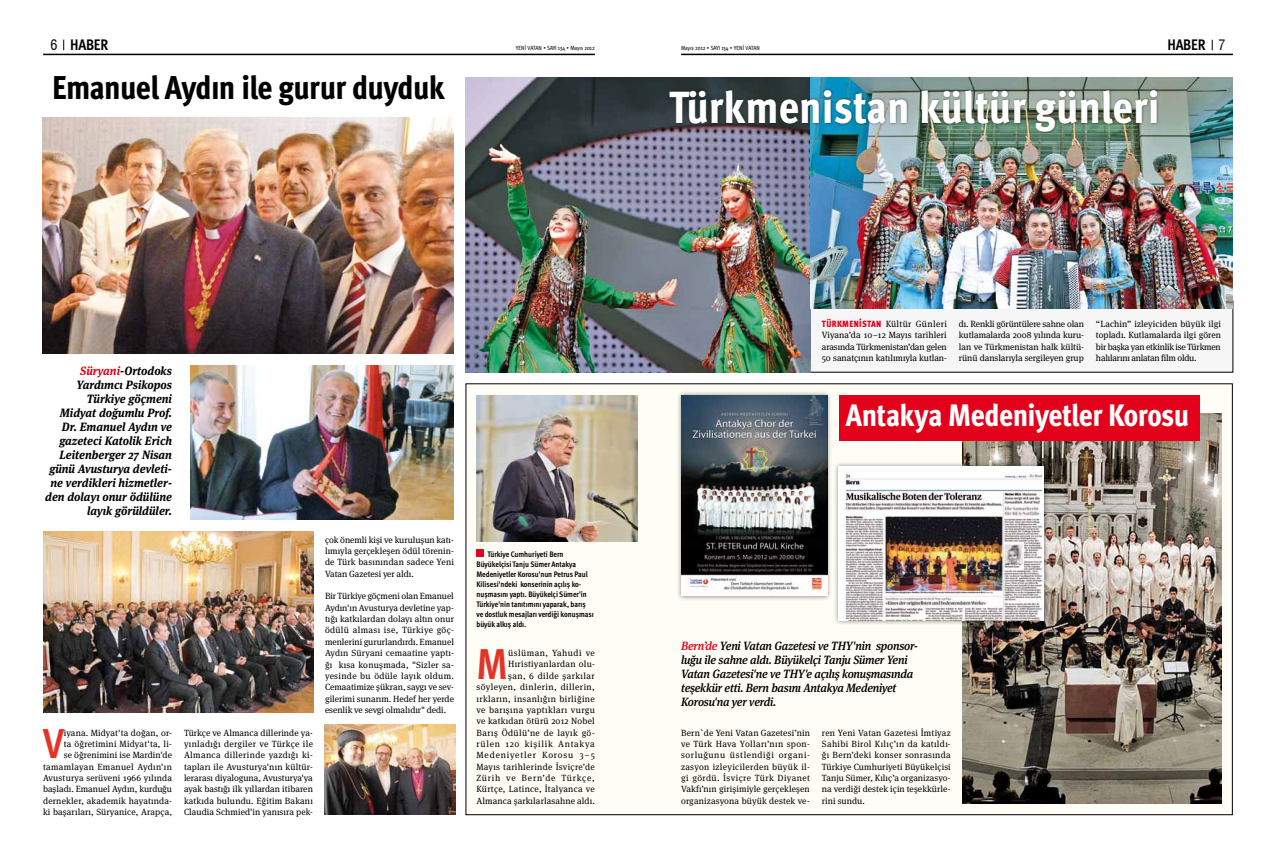
<style>
.page{position:relative;width:1276px;height:851px;background:#fff}
.page>*{position:absolute;margin:0;border:0;box-sizing:border-box;transform-origin:0 0}
.t1{font:800 45px "Meta Cond Pro";color:#fff}
.t2{font:700 43.1px "Meta Cond Pro";color:#e53427}
.t3{font:700 41.8px "Meta Cond Pro";color:#e53427}
.t4{font:800 33px "Meta Cond Pro";letter-spacing:-.02em;color:#000}
.t5{font:800 31px "Meta Cond Pro";letter-spacing:-.015em;color:#fff}
.t6{font:700 15.3px "Meta Cond Pro";letter-spacing:-.015em;color:#000}
.t7{font:italic 700 12px/14px "Meta Serif Pro";color:#000;text-align:right;scale:.95 1}
.t8{font:italic 500 12px/14px "Meta Serif Pro";letter-spacing:-.02em;color:#000;scale:.95 1}
.t9{font:9px/11.3px "Meta Serif Pro";letter-spacing:.01em;color:#000;text-align:justify}
.t10{font:9px/11.3px "Meta Serif Pro";letter-spacing:.035em;color:#000;text-align:right}
.t11{font:700 8px/10px "Meta Cond Pro";letter-spacing:-.005em;color:#000}
.t12{font:6px "Meta Cond Pro";letter-spacing:-.01em;color:#000}
.s1{font-family:"Swiss 721 BT";font-weight:400;font-stretch:condensed;font-size:14px}
.s2{color:#e2001a}
.s3{font-family:"Meta Cond Pro";font-weight:900;color:#e2001a}
</style>
<div class="page">
<hr style="left:43px;top:54px;width:552px;height:1px;background:#000">
<hr style="left:681px;top:54px;width:552px;height:1px;background:#000">
<div style="left:466px;top:383px;width:766px;height:431px;background:#fffef6"></div>
<img style="left:190px;top:365px;width:264px;height:155px">
<div style="left:638px;top:300px;width:595px;height:72px;background:#f6f6f6"></div>
<img style="left:465px;top:77px;width:345px;height:295px">
<img style="left:810px;top:77px;width:423px;height:231px">
<div style="left:667px;top:88px;width:492px;height:46px;background:#000;opacity:.53"></div>
<img style="left:962px;top:413px;width:259px;height:390px">
<div style="left:833px;top:461px;width:216px;height:165px;background:#000;opacity:.47"></div>
<img style="left:838px;top:467px;width:206px;height:153px">
<img style="left:476px;top:395px;width:162px;height:146px">
<div style="left:676px;top:390px;width:156px;height:211px;background:#000;opacity:.47"></div>
<img style="left:681px;top:395px;width:146px;height:201px">
<img style="left:43px;top:117px;width:410px;height:236px">
<img style="left:325px;top:724px;width:130px;height:90px">
<img style="left:43px;top:531px;width:270px;height:181px">
<div style="left:476px;top:549px;width:7px;height:7px;background:#e2001a"></div>
<div style="left:839px;top:395px;width:360px;height:45px;background:#e2001a"></div>
<h3 class="t6" style="left:51px;top:35px;width:59px"><span class="s1">6</span> HABER</h3>
<p class="t12" style="left:516px;top:44px;width:81px">Yenİ VATAN • SAYI 134 • Mayıs 2012</p>
<p class="t12" style="left:681px;top:44px;width:79px">Mayıs 2012 • SAYI 134 • Yenİ VATAN</p>
<h3 class="t6" style="left:1167px;top:35px;width:60px">HABER <span class="s1">7</span></h3>
<h3 class="t4" style="left:52px;top:66px;width:394px">Emanuel Aydın ile gurur duyduk</h3>
<h3 class="t7" style="left:45px;top:362px;width:135px"><span class="s2">Süryani</span>-Ortodoks<br>Yardımcı Psikopos<br>Türkiye göçmeni<br>Midyat doğumlu Prof.<br>Dr. Emanuel Aydın ve gazeteci Katolik Erich<br>Leitenberger 27 Nisan günü Avusturya devleti&shy;ne verdikleri hizmetler&shy;den dolayı onur ödülüne layık görüldüler.</h3>
<p class="t9" style="left:43px;top:726px;width:130px;text-align:right">iyana. Midyat'ta doğan, or-<br>ta öğretimini Midyat'ta, li-<br>se öğrenimini ise Mardin'de tamamlayan Emanuel Aydın'ın<br>Avusturya serüveni 1966 yılında başladı. Emanuel Aydın, kurduğu dernekler, akademik hayatında&shy;ki başarıları, Süryanice, Arapça,</p>
<p class="t9" style="left:184px;top:726px;width:130px">Türkçe ve Almanca dillerinde ya&shy;yınladığı dergiler ve Türkçe ile Almanca dillerinde yazdığı ki&shy;tapları ile Avusturya'nın kültür&shy;lerarası diyaloguna, Avusturya'ya ayak bastığı ilk yıllardan itibaren katkıda bulundu. Eğitim Bakanı Claudia Schmied'in yanısıra pek-</p>
<h3 class="t3" style="left:43px;top:716px;width:22px">V</h3>
<p class="t9" style="left:325px;top:533px;width:130px">çok önemli kişi ve kuruluşun katı&shy;lımıyla gerçekleşen ödül törenin&shy;de Türk basınından sadece Yeni Vatan Gazetesi yer aldı.</p>
<p class="t9" style="left:325px;top:590px;width:130px">Bir Türkiye göçmeni olan Emanuel Aydın'ın Avusturya devletine yap&shy;tığı katkılardan dolayı altın onur ödülü alması ise, Türkiye göç&shy;menlerini gururlandırdı. Emanuel Aydın Süryani cemaatine yaptı&shy;ğı kısa konuşmada, "Sizler sa&shy;yesinde bu ödüle layık oldum.<br>Cemaatimize şükran, saygı ve sev&shy;gilerimi sunarım. Hedef her yerde esenlik ve sevgi olmalıdır" dedi.</p>
<p class="t11" style="left:476px;top:549px;width:119px;text-indent:11px">Türkiye Cumhuriyeti Bern Büyükelçisi Tanju Sümer Antakya Medeniyetler Korosu'nun Petrus Paul Kilisesi'ndeki konserinin açılış ko&shy;nuşmasını yaptı. Büyükelçi Sümer'in Türkiye'nin tanıtımını yaparak, barış ve dostluk mesajları verdiği konuşması büyük alkış aldı.</p>
<h2 class="t2" style="left:476px;top:636px;width:33px">M</h2>
<p class="t10" style="left:476px;top:646px;width:120px">üslüman, Yahudi ve<br>Hıristiyanlardan olu-<br>şan, 6 dilde şarkılar söyleyen, dinlerin, dillerin, ırkların, insanlığın birliğine ve barışına yaptıkları vurgu ve katkıdan ötürü 2012 Nobel<br>Barış Ödülü’ne de layık gö&shy;rülen 120 kişilik Antakya<br>Medeniyetler Korosu 3–5<br>Mayıs tarihlerinde İsviçre’de<br>Zürih ve Bern’de Türkçe,<br>Kürtçe, Latince, İtalyanca ve<br>Almanca şarkılarlasahne aldı.</p>
<h1 class="t1" style="left:669px;top:78px;width:492px">Türkmenistan kültür günleri</h1>
<p class="t9" style="left:822px;top:318px;width:127px"><span class="s3">TÜRKMENISTAN</span> Kültür Günleri Viyana’da 10–12 Mayıs tarihleri arasında Türkmenistan’dan gelen 50 sanatçının katılımıyla kutlan-</p>
<p class="t9" style="left:959px;top:318px;width:127px">dı. Renkli görüntülere sahne olan kutlamalarda 2008 yılında kuru&shy;lan ve Türkmenistan halk kültü&shy;rünü danslarıyla sergileyen grup</p>
<p class="t9" style="left:1096px;top:318px;width:127px">“Lachin” izleyiciden büyük ilgi topladı. Kutlamalarda ilgi gören bir başka yan etkinlik ise Türkmen halılarını anlatan film oldu.</p>
<h3 class="t5" style="left:845px;top:395px;width:345px">Antakya Medeniyetler Korosu</h3>
<h3 class="t8" style="left:681px;top:637px;width:251px"><span class="s2">Bern’de</span> Yeni Vatan Gazetesi ve THY'nin sponsor&shy;luğu ile sahne aldı. Büyükelçi Tanju Sümer Yeni Vatan Gazetesi'ne ve THY'e açılış konuşmasında teşekkür etti. Bern basını Antakya Medeniyet Korosu'na yer verdi.</h3>
<p class="t9" style="left:681px;top:726px;width:130px">Bern`de Yeni Vatan Gazetesi’nin ve Türk Hava Yolları’nın spon&shy;sorluğunu üstlendiği organi&shy;zasyon izleyicilerden büyük il&shy;gi gördü. İsviçre Türk Diyanet Vakfı’nın girişimiyle gerçekleşen organizasyona büyük destek ve-</p>
<p class="t9" style="left:822px;top:726px;width:130px">ren Yeni Vatan Gazetesi İmtiyaz Sahibi Birol Kılıç’ın da katıldı&shy;ğı Bern’deki konser sonrasında Türkiye Cumhuriyeti Büyükelçisi Tanju Sümer, Kılıç’a organizasyo&shy;na verdiği destek için teşekkürle&shy;rini sundu.</p>
</div>
